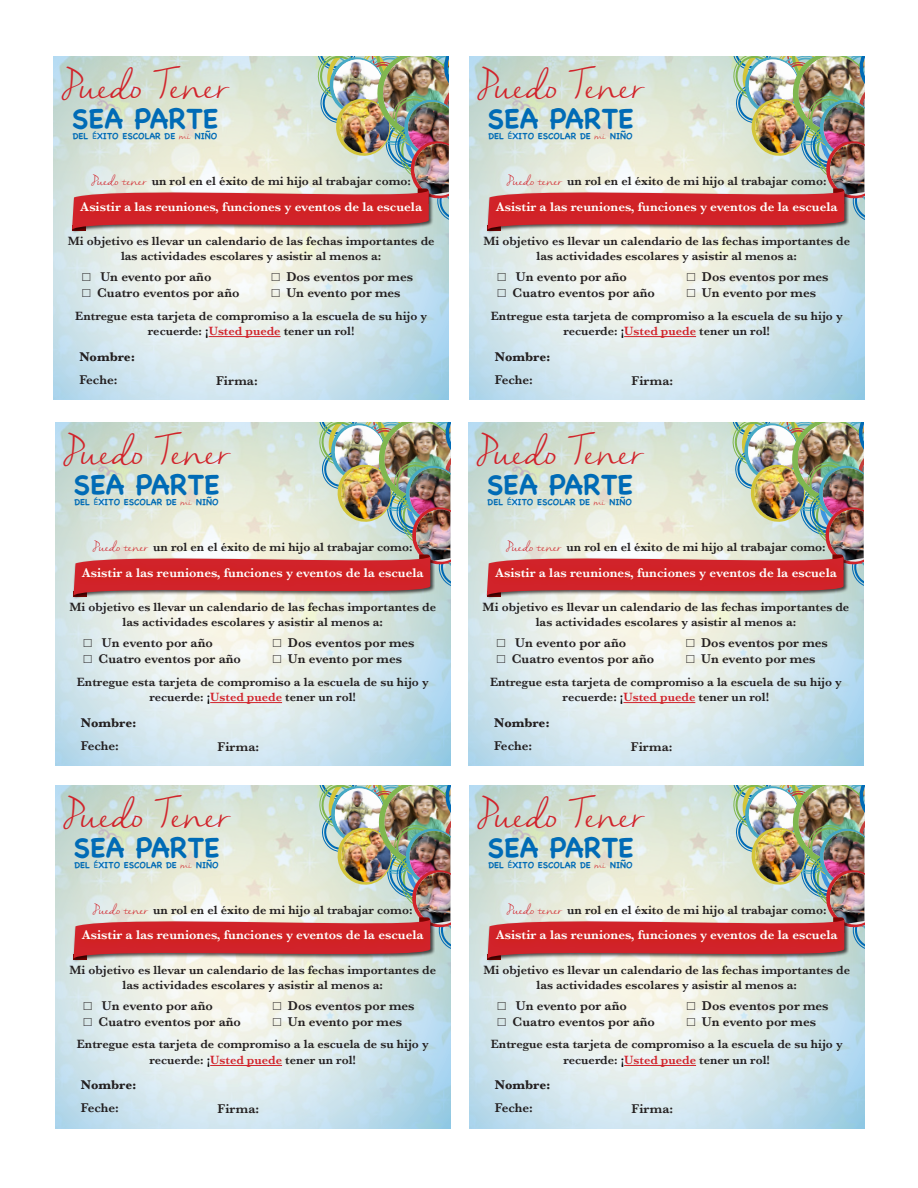
<style>
.page{position:relative;width:918px;height:1188px;background:#fff}
.page>*{position:absolute;margin:0;border:0;box-sizing:border-box;transform-origin:0 0}
.t1{font:36.6px "Nella Sue Demo";color:#d1232a}
.t2{font:700 27.75px "Chalkboard";color:#006bb6}
.t3{font:600 13.2px "Baskerville";color:#231f20}
.t4{font:600 13.2px "Baskerville";color:#fff}
.t5{font:700 13.2px "Baskerville";color:#231f20}
.t6{font:600 12.45px/15px "Baskerville";color:#231f20;text-align:center}
.t7{font:700 8.85px "Chalkboard";color:#006bb6}
.s1{font-weight:400}
.s2{font-family:"Nella Sue Demo";font-weight:400;font-size:10.2px;color:#d1232a}
.s3{font-family:"Nella Sue Demo";font-weight:400;color:#d1232a}
.s4{font-family:"Andale Mono";font-weight:400}
.s5{color:#000}
.s6{color:#d1232a}
</style>
<div class="page">
<hr style="left:209px;top:336px;width:72px;height:1px;background:#d1232a">
<div style="left:71px;top:190px;width:363px;height:44px;background:#231f20;opacity:.75"></div>
<img style="left:72px;top:57px;width:377px;height:176px">
<div style="left:75px;top:195px;width:355px;height:27px;background:#d12227"></div>
<hr style="left:624px;top:336px;width:72px;height:1px;background:#d1232a">
<div style="left:487px;top:190px;width:362px;height:44px;background:#231f20;opacity:.75"></div>
<img style="left:488px;top:57px;width:376px;height:176px">
<div style="left:490px;top:195px;width:356px;height:27px;background:#d12227"></div>
<hr style="left:210px;top:702px;width:72px;height:1px;background:#d1232a">
<div style="left:73px;top:556px;width:362px;height:44px;background:#231f20;opacity:.75"></div>
<img style="left:74px;top:423px;width:376px;height:176px">
<div style="left:76px;top:561px;width:356px;height:27px;background:#d12227"></div>
<hr style="left:624px;top:1065px;width:72px;height:1px;background:#d1232a">
<div style="left:487px;top:919px;width:362px;height:44px;background:#231f20;opacity:.75"></div>
<img style="left:488px;top:786px;width:376px;height:176px">
<div style="left:490px;top:924px;width:356px;height:27px;background:#d12227"></div>
<hr style="left:210px;top:1065px;width:72px;height:1px;background:#d1232a">
<div style="left:73px;top:919px;width:362px;height:44px;background:#231f20;opacity:.75"></div>
<img style="left:74px;top:786px;width:376px;height:176px">
<div style="left:76px;top:924px;width:356px;height:27px;background:#d12227"></div>
<hr style="left:623px;top:702px;width:72px;height:1px;background:#d1232a">
<div style="left:486px;top:556px;width:362px;height:44px;background:#231f20;opacity:.75"></div>
<img style="left:487px;top:423px;width:377px;height:176px">
<div style="left:489px;top:561px;width:356px;height:27px;background:#d12227"></div>
<h1 class="t1" style="left:62px;top:64px;width:169px">Puedo Tener</h1>
<h1 class="t1" style="left:477px;top:64px;width:169px">Puedo Tener</h1>
<h2 class="t2" style="left:72px;top:102px;width:148px">SEA PARTE</h2>
<p class="t7" style="left:73px;top:131px;width:146px">DEL <span class="s1">É</span>XITO ESCOLAR DE <span class="s2">mi</span> NIÑO</p>
<h2 class="t2" style="left:487px;top:102px;width:148px">SEA PARTE</h2>
<p class="t7" style="left:488px;top:131px;width:146px">DEL <span class="s1">É</span>XITO ESCOLAR DE <span class="s2">mi</span> NIÑO</p>
<p class="t6" style="left:91px;top:173px;width:321px"><span class="s3">Puedo tener</span> un rol en el éxito de mi hijo al trabajar como:</p>
<p class="t6" style="left:507px;top:173px;width:321px"><span class="s3">Puedo tener</span> un rol en el éxito de mi hijo al trabajar como:</p>
<p class="t4" style="left:80px;top:197px;width:343px">Asistir a las reuniones, funciones y eventos de la escuela</p>
<p class="t4" style="left:496px;top:197px;width:343px">Asistir a las reuniones, funciones y eventos de la escuela</p>
<p class="t6" style="left:68px;top:233px;width:368px">Mi objetivo es llevar un calendario de las fechas importantes de las actividades escolares y asistir al menos a:</p>
<p class="t6" style="left:483px;top:233px;width:368px">Mi objetivo es llevar un calendario de las fechas importantes de las actividades escolares y asistir al menos a:</p>
<p class="t3" style="left:82px;top:267px;width:131px"><span class="s4">□</span> Un evento por año</p>
<p class="t3" style="left:82px;top:283px;width:159px"><span class="s4">□</span> Cuatro eventos por año</p>
<p class="t3" style="left:272px;top:267px;width:143px"><span class="s4">□</span> Dos eventos por mes</p>
<p class="t3" style="left:272px;top:283px;width:130px"><span class="s4">□</span> Un evento por mes</p>
<p class="t3" style="left:498px;top:267px;width:131px"><span class="s4">□</span> Un evento por año</p>
<p class="t3" style="left:498px;top:283px;width:159px"><span class="s4">□</span> Cuatro eventos por año</p>
<p class="t3" style="left:687px;top:267px;width:143px"><span class="s4">□</span> Dos eventos por mes</p>
<p class="t3" style="left:687px;top:283px;width:130px"><span class="s4">□</span> Un evento por mes</p>
<p class="t6" style="left:75px;top:308px;width:353px;line-height:15.8px">Entregue esta tarjeta de compromiso a la escuela de su hijo y recuerde: <span class="s5">¡</span><span class="s6">Usted puede</span> tener un rol!</p>
<p class="t6" style="left:491px;top:308px;width:353px;line-height:15.8px">Entregue esta tarjeta de compromiso a la escuela de su hijo y recuerde: <span class="s5">¡</span><span class="s6">Usted puede</span> tener un rol!</p>
<p class="t5" style="left:79px;top:347px;width:57px">Nombre:</p>
<p class="t3" style="left:79px;top:370px;width:40px">Feche:</p>
<p class="t3" style="left:216px;top:371px;width:43px">Firma:</p>
<p class="t5" style="left:495px;top:347px;width:57px">Nombre:</p>
<p class="t3" style="left:495px;top:370px;width:40px">Feche:</p>
<p class="t3" style="left:632px;top:371px;width:43px">Firma:</p>
<h1 class="t1" style="left:63px;top:430px;width:169px">Puedo Tener</h1>
<h1 class="t1" style="left:477px;top:430px;width:169px">Puedo Tener</h1>
<h2 class="t2" style="left:73px;top:468px;width:148px">SEA PARTE</h2>
<p class="t7" style="left:74px;top:497px;width:146px">DEL <span class="s1">É</span>XITO ESCOLAR DE <span class="s2">mi</span> NIÑO</p>
<h2 class="t2" style="left:486px;top:468px;width:148px">SEA PARTE</h2>
<p class="t7" style="left:488px;top:497px;width:146px">DEL <span class="s1">É</span>XITO ESCOLAR DE <span class="s2">mi</span> NIÑO</p>
<p class="t6" style="left:93px;top:539px;width:321px"><span class="s3">Puedo tener</span> un rol en el éxito de mi hijo al trabajar como:</p>
<p class="t6" style="left:506px;top:539px;width:321px"><span class="s3">Puedo tener</span> un rol en el éxito de mi hijo al trabajar como:</p>
<p class="t4" style="left:82px;top:563px;width:343px">Asistir a las reuniones, funciones y eventos de la escuela</p>
<p class="t4" style="left:495px;top:563px;width:343px">Asistir a las reuniones, funciones y eventos de la escuela</p>
<p class="t6" style="left:69px;top:599px;width:368px">Mi objetivo es llevar un calendario de las fechas importantes de las actividades escolares y asistir al menos a:</p>
<p class="t6" style="left:483px;top:599px;width:368px">Mi objetivo es llevar un calendario de las fechas importantes de las actividades escolares y asistir al menos a:</p>
<p class="t3" style="left:84px;top:633px;width:131px"><span class="s4">□</span> Un evento por año</p>
<p class="t3" style="left:84px;top:649px;width:159px"><span class="s4">□</span> Cuatro eventos por año</p>
<p class="t3" style="left:273px;top:633px;width:143px"><span class="s4">□</span> Dos eventos por mes</p>
<p class="t3" style="left:273px;top:649px;width:130px"><span class="s4">□</span> Un evento por mes</p>
<p class="t3" style="left:497px;top:633px;width:131px"><span class="s4">□</span> Un evento por año</p>
<p class="t3" style="left:497px;top:649px;width:159px"><span class="s4">□</span> Cuatro eventos por año</p>
<p class="t3" style="left:686px;top:633px;width:143px"><span class="s4">□</span> Dos eventos por mes</p>
<p class="t3" style="left:686px;top:649px;width:130px"><span class="s4">□</span> Un evento por mes</p>
<p class="t6" style="left:77px;top:674px;width:353px;line-height:15.8px">Entregue esta tarjeta de compromiso a la escuela de su hijo y recuerde: <span class="s5">¡</span><span class="s6">Usted puede</span> tener un rol!</p>
<p class="t6" style="left:490px;top:674px;width:353px;line-height:15.8px">Entregue esta tarjeta de compromiso a la escuela de su hijo y recuerde: <span class="s5">¡</span><span class="s6">Usted puede</span> tener un rol!</p>
<p class="t5" style="left:81px;top:713px;width:57px">Nombre:</p>
<p class="t3" style="left:81px;top:736px;width:40px">Feche:</p>
<p class="t3" style="left:218px;top:737px;width:43px">Firma:</p>
<p class="t5" style="left:494px;top:713px;width:57px">Nombre:</p>
<p class="t3" style="left:494px;top:736px;width:40px">Feche:</p>
<p class="t3" style="left:631px;top:737px;width:43px">Firma:</p>
<h1 class="t1" style="left:63px;top:793px;width:169px">Puedo Tener</h1>
<h1 class="t1" style="left:477px;top:793px;width:169px">Puedo Tener</h1>
<h2 class="t2" style="left:73px;top:831px;width:148px">SEA PARTE</h2>
<p class="t7" style="left:74px;top:860px;width:146px">DEL <span class="s1">É</span>XITO ESCOLAR DE <span class="s2">mi</span> NIÑO</p>
<h2 class="t2" style="left:487px;top:831px;width:148px">SEA PARTE</h2>
<p class="t7" style="left:488px;top:860px;width:146px">DEL <span class="s1">É</span>XITO ESCOLAR DE <span class="s2">mi</span> NIÑO</p>
<p class="t6" style="left:93px;top:902px;width:321px"><span class="s3">Puedo tener</span> un rol en el éxito de mi hijo al trabajar como:</p>
<p class="t6" style="left:507px;top:902px;width:321px"><span class="s3">Puedo tener</span> un rol en el éxito de mi hijo al trabajar como:</p>
<p class="t4" style="left:82px;top:926px;width:343px">Asistir a las reuniones, funciones y eventos de la escuela</p>
<p class="t4" style="left:496px;top:926px;width:343px">Asistir a las reuniones, funciones y eventos de la escuela</p>
<p class="t6" style="left:69px;top:962px;width:368px">Mi objetivo es llevar un calendario de las fechas importantes de las actividades escolares y asistir al menos a:</p>
<p class="t6" style="left:483px;top:962px;width:368px">Mi objetivo es llevar un calendario de las fechas importantes de las actividades escolares y asistir al menos a:</p>
<p class="t3" style="left:84px;top:996px;width:131px"><span class="s4">□</span> Un evento por año</p>
<p class="t3" style="left:84px;top:1012px;width:159px"><span class="s4">□</span> Cuatro eventos por año</p>
<p class="t3" style="left:273px;top:996px;width:143px"><span class="s4">□</span> Dos eventos por mes</p>
<p class="t3" style="left:273px;top:1012px;width:130px"><span class="s4">□</span> Un evento por mes</p>
<p class="t3" style="left:498px;top:996px;width:131px"><span class="s4">□</span> Un evento por año</p>
<p class="t3" style="left:498px;top:1012px;width:159px"><span class="s4">□</span> Cuatro eventos por año</p>
<p class="t3" style="left:687px;top:996px;width:143px"><span class="s4">□</span> Dos eventos por mes</p>
<p class="t3" style="left:687px;top:1012px;width:130px"><span class="s4">□</span> Un evento por mes</p>
<p class="t6" style="left:77px;top:1036px;width:353px;line-height:15.8px">Entregue esta tarjeta de compromiso a la escuela de su hijo y recuerde: <span class="s5">¡</span><span class="s6">Usted puede</span> tener un rol!</p>
<p class="t6" style="left:491px;top:1036px;width:353px;line-height:15.8px">Entregue esta tarjeta de compromiso a la escuela de su hijo y recuerde: <span class="s5">¡</span><span class="s6">Usted puede</span> tener un rol!</p>
<p class="t5" style="left:81px;top:1076px;width:57px">Nombre:</p>
<p class="t3" style="left:81px;top:1099px;width:40px">Feche:</p>
<p class="t3" style="left:218px;top:1100px;width:43px">Firma:</p>
<p class="t5" style="left:495px;top:1076px;width:57px">Nombre:</p>
<p class="t3" style="left:495px;top:1099px;width:40px">Feche:</p>
<p class="t3" style="left:632px;top:1100px;width:43px">Firma:</p>
</div>
